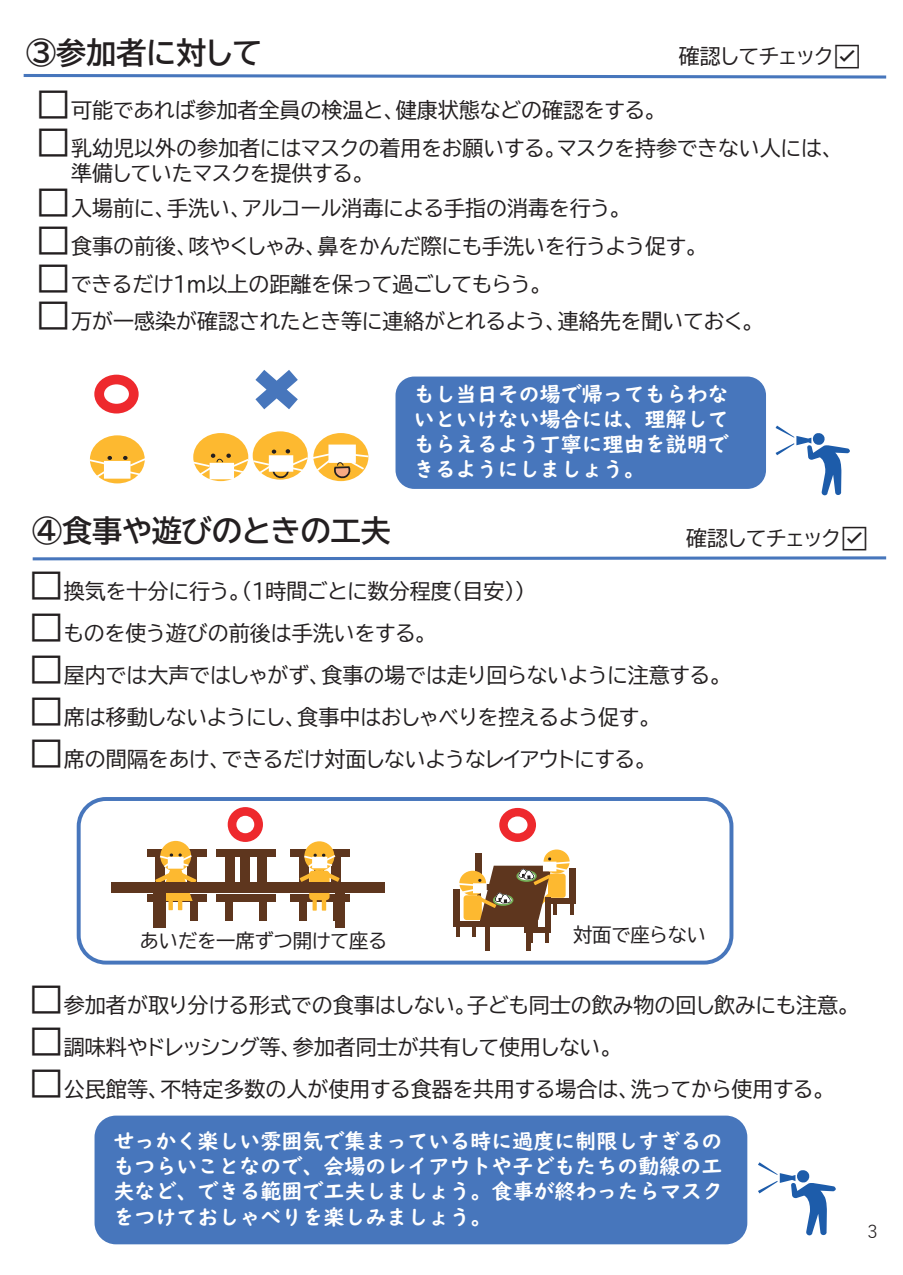
<style>
.page{position:relative;width:903px;height:1275px;background:#fff}
.page>*{position:absolute;margin:0;border:0;box-sizing:border-box;transform-origin:0 0}
.t1{font:30.1px "BIZ UDP Gothic Bold";color:#231f20}
.t2{font:21px/24.8px "BIZ UDP Gothic";color:#231f20}
.t3{font:21px/25.2px "UD Digi Kyokasho NP B";color:#fff;text-align:justify}
.t4{font:19.25px "BIZ UDP Gothic";color:#231f20}
.t5{font:17.5px "Yu Gothic";color:#231f20}
.s1{font-size:35.18px}
.s2{font-size:35px}
</style>
<div class="page">
<svg style="left:23px;top:74px;width:864px;height:5px"></svg>
<svg style="left:32px;top:556px;width:855px;height:5px"></svg>
<svg style="left:758px;top:1163px;width:78px;height:73px"></svg>
<div style="left:395px;top:377px;width:371px;height:112px;background:#4776bc;border-radius:19px"></div>
<svg style="left:775px;top:426px;width:75px;height:70px"></svg>
<div style="left:95px;top:1116px;width:652px;height:128px;background:#4776bc;border-radius:21px"></div>
<div style="left:90px;top:435px;width:55px;height:48px;background:#fdb930;border-radius:50%"></div>
<div style="left:105px;top:462px;width:25px;height:16px;background:#fff"></div>
<div style="left:104px;top:461px;width:26px;height:18px;border:2px solid #fff"></div>
<svg style="left:122px;top:456px;width:23px;height:21px"></svg>
<svg style="left:89px;top:456px;width:23px;height:23px"></svg>
<div style="left:253px;top:431px;width:55px;height:49px;background:#fdb930;border-radius:50%"></div>
<div style="left:313px;top:433px;width:55px;height:48px;background:#fdb930;border-radius:50%"></div>
<div style="left:328px;top:445px;width:28px;height:18px;border:2px solid #fff"></div>
<div style="left:193px;top:433px;width:55px;height:48px;background:#fdb930;border-radius:50%"></div>
<svg style="left:193px;top:448px;width:176px;height:33px"></svg>
<svg style="left:94px;top:375px;width:45px;height:38px"></svg>
<svg style="left:255px;top:370px;width:43px;height:39px"></svg>
<div style="left:77px;top:797px;width:656px;height:167px;background:#fff;border:4px solid #4776bc;border-radius:27px"></div>
<div style="left:290px;top:894px;width:60px;height:7px;background:#5e361e"></div>
<div style="left:334px;top:898px;width:7px;height:23px;background:#5e361e"></div>
<div style="left:299px;top:898px;width:8px;height:23px;background:#5e361e"></div>
<div style="left:290px;top:849px;width:60px;height:8px;background:#5e361e"></div>
<div style="left:299px;top:852px;width:10px;height:41px;background:#5e361e"></div>
<div style="left:331px;top:852px;width:10px;height:41px;background:#5e361e"></div>
<div style="left:309px;top:871px;width:21px;height:29px;background:#fdb930;border-radius:3px"></div>
<div style="left:304px;top:841px;width:30px;height:30px;background:#fdb930;border-radius:50%"></div>
<hr style="left:322px;top:891px;width:4px;height:20px;background:#fdb930">
<svg style="left:313px;top:891px;width:4px;height:20px"></svg>
<svg style="left:300px;top:853px;width:40px;height:29px"></svg>
<div style="left:147px;top:894px;width:59px;height:7px;background:#5e361e"></div>
<div style="left:190px;top:898px;width:8px;height:23px;background:#5e361e"></div>
<div style="left:147px;top:849px;width:59px;height:8px;background:#5e361e"></div>
<div style="left:187px;top:852px;width:10px;height:41px;background:#5e361e"></div>
<div style="left:160px;top:841px;width:31px;height:30px;background:#fdb930;border-radius:50%"></div>
<hr style="left:178px;top:890px;width:4px;height:20px;background:#fdb930">
<div style="left:168px;top:890px;width:5px;height:20px;background:#fdb930"></div>
<svg style="left:155px;top:853px;width:41px;height:48px"></svg>
<div style="left:112px;top:882px;width:273px;height:10px;background:#5e361e"></div>
<div style="left:335px;top:887px;width:9px;height:41px;background:#5e361e"></div>
<div style="left:153px;top:887px;width:13px;height:41px;background:#5e361e"></div>
<div style="left:216px;top:894px;width:60px;height:7px;background:#5e361e"></div>
<div style="left:259px;top:898px;width:8px;height:23px;background:#5e361e"></div>
<div style="left:225px;top:898px;width:8px;height:23px;background:#5e361e"></div>
<div style="left:216px;top:849px;width:60px;height:8px;background:#5e361e"></div>
<div style="left:225px;top:852px;width:10px;height:41px;background:#5e361e"></div>
<div style="left:240px;top:852px;width:10px;height:41px;background:#5e361e"></div>
<div style="left:257px;top:852px;width:10px;height:41px;background:#5e361e"></div>
<svg style="left:228px;top:807px;width:35px;height:35px"></svg>
<div style="left:475px;top:853px;width:7px;height:36px;background:#5e361e"></div>
<div style="left:453px;top:921px;width:27px;height:6px;background:#5e361e"></div>
<div style="left:454px;top:890px;width:6px;height:36px;background:#5e361e"></div>
<hr style="left:456px;top:924px;width:4px;height:13px;background:#5e361e">
<div style="left:550px;top:899px;width:25px;height:5px;background:#5e361e"></div>
<div style="left:569px;top:868px;width:6px;height:35px;background:#5e361e"></div>
<div style="left:485px;top:924px;width:5px;height:26px;background:#5e361e"></div>
<div style="left:526px;top:924px;width:5px;height:26px;background:#5e361e"></div>
<div style="left:544px;top:849px;width:26px;height:25px;background:#fdb930;border-radius:50%"></div>
<svg style="left:457px;top:857px;width:116px;height:86px"></svg>
<svg style="left:499px;top:808px;width:37px;height:34px"></svg>
<h1 class="t1" style="left:26px;top:38px;width:237px">③参加者に対して</h1>
<p class="t2" style="left:679px;top:44px;width:184px">確認してチェック☑</p>
<p class="t2" style="left:36px;top:98px;width:623px"><span class="s1">□</span>可能であれば参加者全員の検温と、健康状態などの確認をする。</p>
<p class="t2" style="left:71px;top:135px;width:765px;text-indent:-35px"><span class="s2">□</span>乳幼児以外の参加者にはマスクの着用をお願いする。マスクを持参できない人には、準備していたマスクを提供する。</p>
<p class="t2" style="left:36px;top:196px;width:588px"><span class="s2">□</span>入場前に、手洗い、アルコール消毒による手指の消毒を行う。</p>
<p class="t2" style="left:36px;top:234px;width:664px"><span class="s2">□</span>食事の前後、咳やくしゃみ、鼻をかんだ際にも手洗いを行うよう促す。</p>
<p class="t2" style="left:36px;top:271px;width:509px"><span class="s2">□</span>できるだけ1ｍ以上の距離を保って過ごしてもらう。</p>
<p class="t2" style="left:36px;top:309px;width:720px"><span class="s2">□</span>万が一感染が確認されたとき等に連絡がとれるよう、連絡先を聞いておく。</p>
<h1 class="t1" style="left:32px;top:515px;width:360px">④食事や遊びのときの工夫</h1>
<p class="t3" style="left:414px;top:381px;width:317px">もし当日その場で帰ってもらわないといけない場合には、理解してもらえるよう丁寧に理由を説明できるようにしましょう。</p>
<p class="t2" style="left:686px;top:526px;width:184px">確認してチェック☑</p>
<p class="t2" style="left:29px;top:579px;width:498px"><span class="s2">□</span>換気を十分に行う。（１時間ごとに数分程度（目安））</p>
<p class="t2" style="left:29px;top:621px;width:400px"><span class="s2">□</span>ものを使う遊びの前後は手洗いをする。</p>
<p class="t2" style="left:29px;top:663px;width:695px"><span class="s2">□</span>屋内では大声ではしゃがず、食事の場では走り回らないように注意する。</p>
<p class="t2" style="left:29px;top:705px;width:625px"><span class="s2">□</span>席は移動しないようにし、食事中はおしゃべりを控えるよう促す。</p>
<p class="t2" style="left:29px;top:747px;width:620px"><span class="s2">□</span>席の間隔をあけ、できるだけ対面しないようなレイアウトにする。</p>
<p class="t4" style="left:140px;top:931px;width:249px">あいだを一席ずつ開けて座る</p>
<p class="t4" style="left:573px;top:925px;width:135px">対面で座らない</p>
<p class="t2" style="left:29px;top:993px;width:823px"><span class="s2">□</span>参加者が取り分ける形式での食事はしない。子ども同士の飲み物の回し飲みにも注意。</p>
<p class="t2" style="left:29px;top:1035px;width:586px"><span class="s2">□</span>調味料やドレッシング等、参加者同士が共有して使用しない。</p>
<p class="t2" style="left:29px;top:1077px;width:799px"><span class="s2">□</span>公民館等、不特定多数の人が使用する食器を共用する場合は、洗ってから使用する。</p>
<p class="t3" style="left:113px;top:1129px;width:611px">せっかく楽しい雰囲気で集まっている時に過度に制限しすぎるのもつらいことなので、会場のレイアウトや子どもたちの動線の工夫など、できる範囲で工夫しましょう。食事が終わったらマスクをつけておしゃべりを楽しみましょう。</p>
<p class="t5" style="left:864px;top:1215px;width:19px">３</p>
</div>
